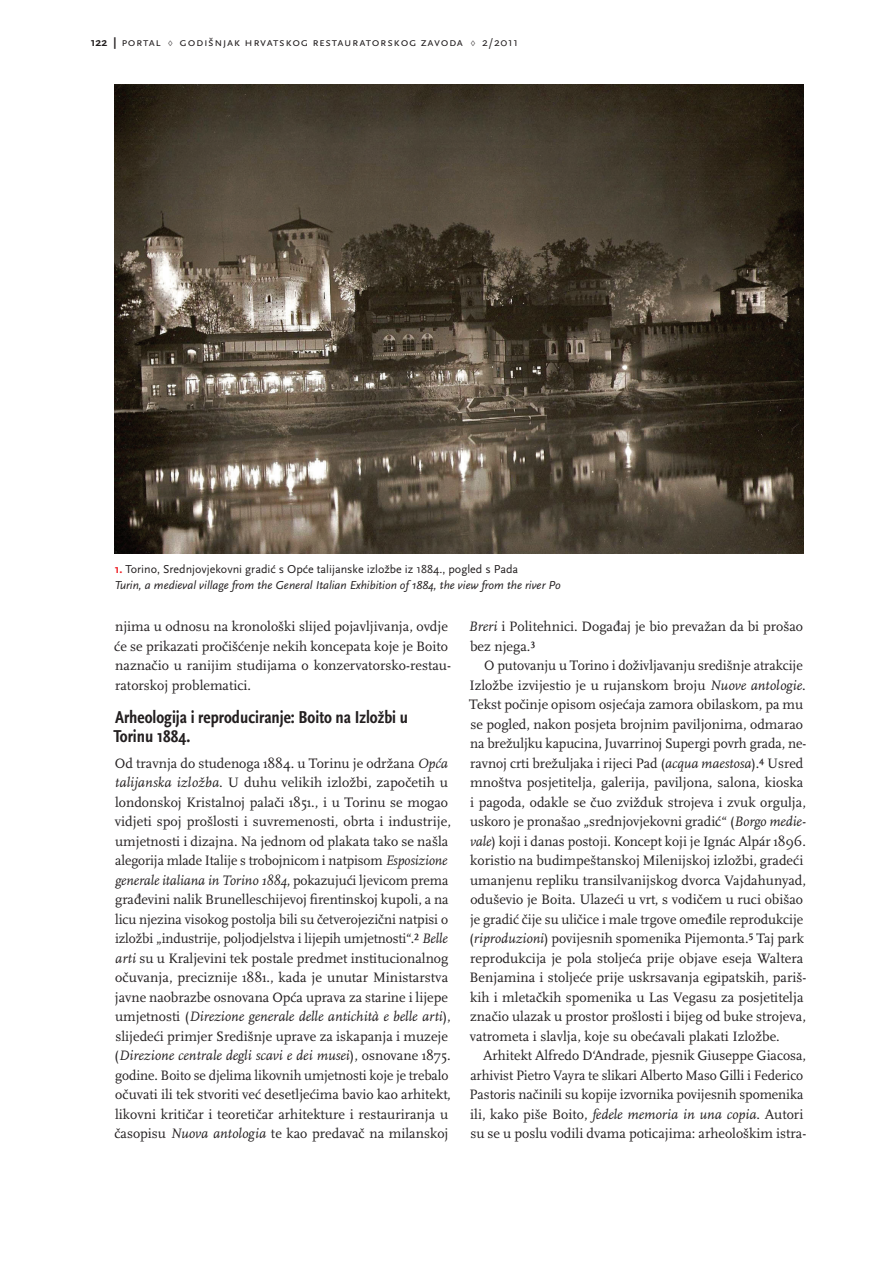
<style>
.page{position:relative;width:893px;height:1263px;background:#fff}
.page>*{position:absolute;margin:0;border:0;box-sizing:border-box;transform-origin:0 0}
.t1{font:700 condensed 18px/19.5px "Scala Sans Pro";color:#231f20}
.t2{font:14.25px/19.5px "Scala Pro";color:#231f20}
.t3{font:italic 12px/16.5px "Scala Sans Pro";color:#231f20}
.t4{font:12px "Scala Sans Pro";letter-spacing:.05em;color:#231f20}
.s1{font-weight:700}
.s2{font-family:"Scala Pro"}
.s3{font-weight:700;font-style:normal;color:#ee1d23}
.s4{font-style:normal}
.s5{font-style:italic}
</style>
<div class="page">
<img style="left:115px;top:85px;width:689px;height:468px">
<p class="t4" style="left:91px;top:35px;width:429px"><span class="s1">122 |</span> portal <span class="s2">♢</span> Godišnjak Hrvatskog restauratorskog zavoda <span class="s2">♢</span> 2/2011</p>
<p class="t3" style="left:115px;top:560px;width:448px"><span class="s3">1.</span> <span class="s4">Torino, Srednjovjekovni gradić s Opće talijanske izložbe iz 1884., pogled s Pada<br></span>Turin, a medieval village from the General Italian Exhibition of 1884, the view from the river Po</p>
<p class="t2" style="left:114px;top:617px;width:338px">njima u odnosu na kronološki slijed pojavljivanja, ovdje će se prikazati pročišćenje nekih koncepata koje je Boito naznačio u ranijim studijama o konzervatorsko-restau&shy;ratorskoj problematici.</p>
<p class="t1" style="left:113px;top:707px;width:296px">Arheologija i reproduciranje: Boito na Izložbi u<br>Torinu 1884.</p>
<p class="t2" style="left:114px;top:753px;width:338px">Od travnja do studenoga 1884. u Torinu je održana <span class="s5">Opća talijanska izložba</span>. U duhu velikih izložbi, započetih u londonskoj Kristalnoj palači 1851., i u Torinu se mogao vidjeti spoj prošlosti i suvremenosti, obrta i industrije, umjetnosti i dizajna. Na jednom od plakata tako se našla alegorija mlade Italije s trobojnicom i natpisom <span class="s5">Esposizione generale italiana in Torino 1884</span>, pokazujući ljevicom prema građevini nalik Brunelleschijevoj firentinskoj kupoli, a na licu njezina visokog postolja bili su četverojezični natpisi o izložbi „industrije, poljodjelstva i lijepih umjetnosti“.2 <span class="s5">Belle arti</span> su u Kraljevini tek postale predmet institucionalnog očuvanja, preciznije 1881., kada je unutar Ministarstva javne naobrazbe osnovana Opća uprava za starine i lijepe umjetnosti (<span class="s5">Direzione generale delle antichità e belle arti</span>), slijedeći primjer Središnje uprave za iskapanja i muzeje (<span class="s5">Direzione centrale degli scavi e dei musei</span>), osnovane 1875. godine. Boito se djelima likovnih umjetnosti koje je trebalo očuvati ili tek stvoriti već desetljećima bavio kao arhitekt, likovni kritičar i teoretičar arhitekture i restauriranja u časopisu <span class="s5">Nuova antologia</span> te kao predavač na milanskoj</p>
<p class="t2" style="left:469px;top:617px;width:336px"><span class="s5">Breri</span> i Politehnici. Događaj je bio prevažan da bi prošao bez njega.3</p>
<p class="t2" style="left:469px;top:656px;width:339px;text-indent:15px">O putovanju u Torino i doživljavanju središnje atrakcije Izložbe izvijestio je u rujanskom broju <span class="s5">Nuove antologie</span>.<br>Tekst počinje opisom osjećaja zamora obilaskom, pa mu se pogled, nakon posjeta brojnim paviljonima, odmarao na brežuljku kapucina, Juvarrinoj Supergi povrh grada, ne&shy;ravnoj crti brežuljaka i rijeci Pad (<span class="s5">acqua maestosa</span>).4 Usred mnoštva posjetitelja, galerija, paviljona, salona, kioska i pagoda, odakle se čuo zvižduk strojeva i zvuk orgulja, uskoro je pronašao „srednjovjekovni gradić“ (<span class="s5">Borgo medie&shy;vale</span>) koji i danas postoji. Koncept koji je Ignác Alpár 1896. koristio na budimpeštanskoj Milenijskoj izložbi, gradeći umanjenu repliku transilvanijskog dvorca Vajdahunyad, oduševio je Boita. Ulazeći u vrt, s vodičem u ruci obišao je gradić čije su uličice i male trgove omeđile reprodukcije (<span class="s5">riproduzioni</span>) povijesnih spomenika Pijemonta.5 Taj park reprodukcija je pola stoljeća prije objave eseja Waltera Benjamina i stoljeće prije uskrsavanja egipatskih, pariš&shy;kih i mletačkih spomenika u Las Vegasu za posjetitelja značio ulazak u prostor prošlosti i bijeg od buke strojeva, vatrometa i slavlja, koje su obećavali plakati Izložbe.</p>
<p class="t2" style="left:469px;top:1046px;width:338px;text-indent:14px">Arhitekt Alfredo D‘Andrade, pjesnik Giuseppe Giacosa, arhivist Pietro Vayra te slikari Alberto Maso Gilli i Federico Pastoris načinili su kopije izvornika povijesnih spomenika ili, kako piše Boito, <span class="s5">fedele memoria in una copia</span>. Autori su se u poslu vodili dvama poticajima: arheološkim istra-</p>
</div>
